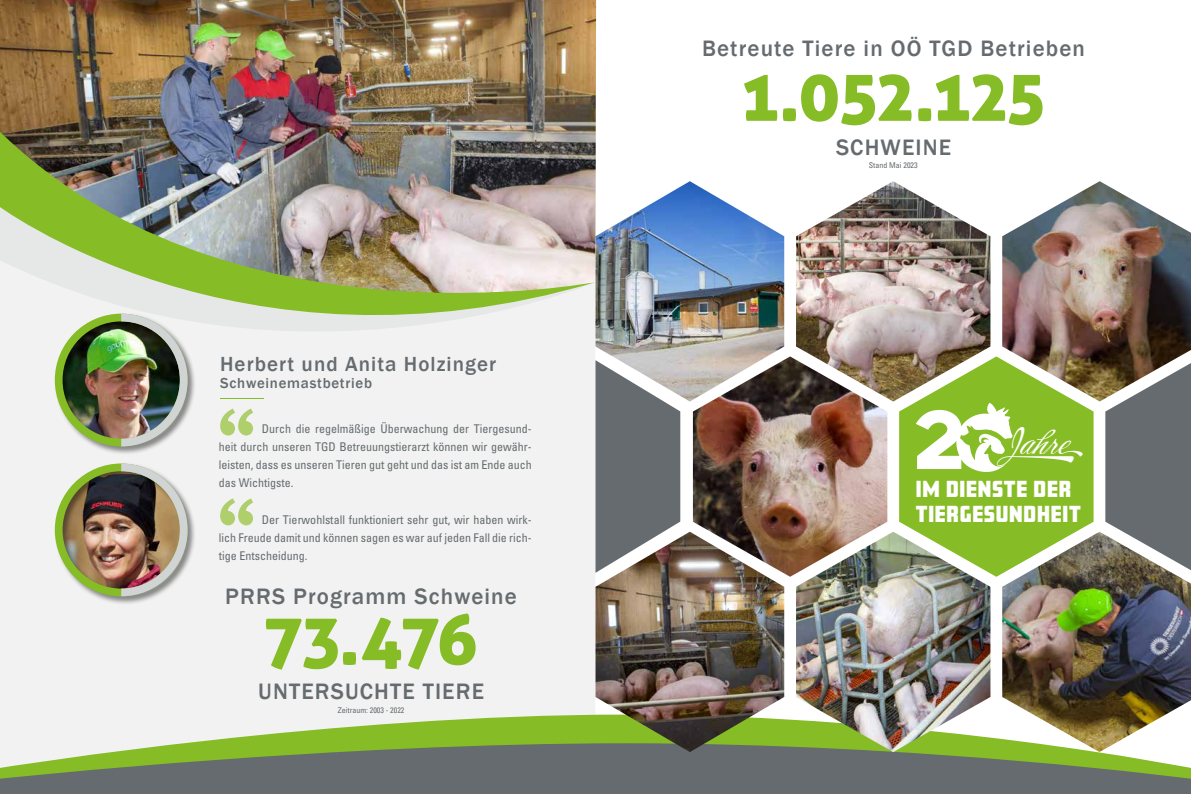
<style>
.page{position:relative;width:1191px;height:794px;background:#fff}
.page>*{position:absolute;margin:0;border:0;box-sizing:border-box;transform-origin:0 0}
.t1{font:92.4px "Bonn Bold Caps";color:#fff}
.t2{font:70.2px "Aller Display";color:#86bc25}
.t3{font:29.6px "Storefront Pro";color:#fff}
.t4{font:500 23px "Franklin Gothic";letter-spacing:.05em;color:#656b6e}
.t5{font:500 21px "Franklin Gothic";letter-spacing:.05em;color:#656b6e}
.t6{font:900 20.2px/24.3px "Amboy";letter-spacing:.04em;color:#fff}
.t7{font:500 14.9px "Franklin Gothic";letter-spacing:.05em;color:#656b6e}
.t8{font:condensed 12px/18px "Univers";color:#656b6e;text-align:justify}
.t9{font:condensed 8px "Univers";color:#656b6e}
</style>
<div class="page">
<img style="left:0;top:0;width:596px;height:181px">
<div style="left:0;top:408px;width:595px;height:306px;background:#f2f2f2"></div>
<svg style="left:0;top:714px;width:1002px;height:29px;fill:#f2f2f2"></svg>
<svg style="left:0;top:743px;width:1191px;height:51px;background:#717f69"></svg>
<div style="left:0;top:388px;width:595px;height:20px;background:#f2f2f2"></div>
<img style="left:0;top:127px;width:595px;height:261px">
<div style="left:899px;top:356px;width:194px;height:221px;background:#86bc25"></div>
<img style="left:796px;top:181px;width:194px;height:220px">
<div style="left:595px;top:401px;width:85px;height:131px;background:#656b6e"></div>
<div style="left:1105px;top:401px;width:86px;height:131px;background:#656b6e"></div>
<img style="left:595px;top:181px;width:189px;height:220px">
<img style="left:595px;top:532px;width:189px;height:220px">
<img style="left:1002px;top:181px;width:189px;height:220px">
<img style="left:796px;top:532px;width:194px;height:220px">
<img style="left:1002px;top:532px;width:189px;height:220px">
<hr style="left:220px;top:398px;width:44px;height:1px;background:#86bc25">
<svg style="left:220px;top:408px;width:33px;height:27px"></svg>
<svg style="left:220px;top:498px;width:33px;height:27px"></svg>
<svg style="left:947px;top:403px;width:65px;height:70px"></svg>
<img style="left:693px;top:356px;width:194px;height:221px">
<div style="left:54px;top:313px;width:142px;height:142px;background:#000;opacity:.45"></div>
<img style="left:55px;top:314px;width:133px;height:132px">
<div style="left:54px;top:462px;width:142px;height:143px;background:#000;opacity:.45"></div>
<img style="left:55px;top:463px;width:133px;height:133px">
<h3 class="t5" style="left:220px;top:351px;width:277px">Herbert und Anita Holzinger</h3>
<p class="t7" style="left:220px;top:373px;width:153px">Schweinemastbetrieb</p>
<p class="t8" style="left:219px;top:420px;width:314px;text-indent:43px">Durch die regelmäßige Überwachung der Tiergesund&shy;heit durch unseren TGD Betreuungstierarzt können wir gewähr&shy;leisten, dass es unseren Tieren gut geht und das ist am Ende auch das Wichtigste.</p>
<p class="t8" style="left:219px;top:511px;width:314px;text-indent:43px">Der Tierwohlstall funktioniert sehr gut, wir haben wirk&shy;lich Freude damit und können sagen es war auf jeden Fall die rich&shy;tige Entscheidung.</p>
<h3 class="t4" style="left:225px;top:582px;width:293px">PRRS Programm Schweine</h3>
<h2 class="t2" style="left:264px;top:595px;width:215px">73.476</h2>
<p class="t9" style="left:338px;top:705px;width:68px">Zeitraum: 2003 - 2022</p>
<h3 class="t4" style="left:258px;top:677px;width:227px">UNTERSUCHTE TIERE</h3>
<h3 class="t4" style="left:702px;top:35px;width:384px">Betreute Tiere in OÖ TGD Betrieben</h3>
<h2 class="t2" style="left:741px;top:51px;width:306px">1.052.125</h2>
<p class="t9" style="left:868px;top:160px;width:50px">Stand Mai 2023</p>
<h3 class="t4" style="left:836px;top:133px;width:117px">SCHWEINE</h3>
<h1 class="t1" style="left:913px;top:391px;width:51px">2</h1>
<h3 class="t3" style="left:1008px;top:425px;width:78px">Jahre</h3>
<h3 class="t6" style="left:915px;top:477px;width:166px">IM DIENSTE DER<br>TIERGESUNDHEIT</h3>
</div>
